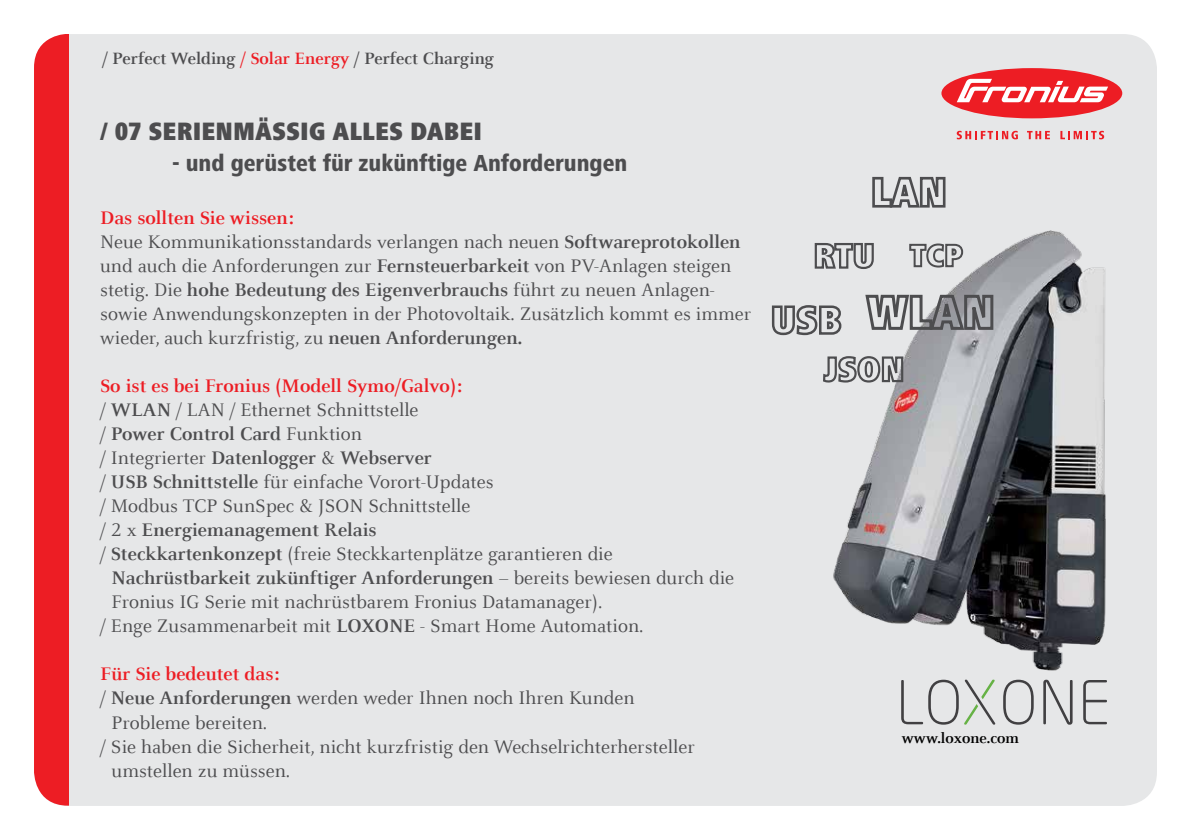
<style>
.page{position:relative;width:1191px;height:840px;background:#fff}
.page>*{position:absolute;margin:0;border:0;box-sizing:border-box;transform-origin:0 0}
.t1{font:900 condensed 26px "Frutiger Next LTW1 G";color:#4d4d4f}
.t2{font:800 condensed 24px "Frutiger Next LTW1 G";color:#4d4d4f}
.t3{font:20px/24px "Celeste Offc Pro";color:#4d4d4f}
.t4{font:700 20px "Celeste Offc Pro";color:#4d4d4f}
.t5{font:700 20px "Celeste Offc Pro";color:#ed1d24}
.t6{font:700 18px "Celeste Offc Pro";color:#4d4d4f}
.t7{font:700 16px "Celeste Offc Pro";color:#000}
.s1{color:#ed1d24}
.s2{font-weight:700;color:#ed1d24}
.s3{font-weight:700}
.s4{font-weight:400}
</style>
<div class="page">
<div style="left:34px;top:34px;width:1123px;height:771px;background:#e6e7e8;border-radius:34px"></div>
<div style="left:941px;top:68px;width:181px;height:50px;background:#ed1d24;border-radius:50%"></div>
<svg style="left:956px;top:79px;width:152px;height:23px"></svg>
<svg style="left:956px;top:131px;width:62px;height:8px"></svg>
<svg style="left:1027px;top:131px;width:23px;height:8px"></svg>
<svg style="left:1060px;top:131px;width:44px;height:8px"></svg>
<div style="left:34px;top:34px;width:34px;height:771px;background:#ed1d24"></div>
<img style="left:833px;top:230px;width:273px;height:441px">
<svg style="left:901px;top:679px;width:206px;height:45px"></svg>
<svg style="left:863px;top:280px;width:132px;height:60px"></svg>
<svg style="left:872px;top:176px;width:74px;height:32px"></svg>
<svg style="left:771px;top:304px;width:71px;height:32px"></svg>
<svg style="left:823px;top:349px;width:81px;height:40px"></svg>
<svg style="left:908px;top:242px;width:56px;height:26px"></svg>
<svg style="left:814px;top:242px;width:61px;height:28px"></svg>
<p class="t6" style="left:102px;top:47px;width:393px">/ Perfect Welding <span class="s1">/ Solar Energy</span> / Perfect Charging</p>
<h1 class="t1" style="left:100px;top:116px;width:383px">/ 07 SERIENMÄSSIG ALLES DABEI</h1>
<p class="t2" style="left:172px;top:149px;width:457px">- und gerüstet für zukünftige Anforderungen</p>
<p class="t3" style="left:100px;top:205px;width:652px"><span class="s2">Das sollten Sie wissen:<br></span>Neue Kommunikationsstandards verlangen nach neuen <span class="s3">Softwareprotokollen </span>und auch die Anforderungen zur <span class="s3">Fernsteuerbarkeit</span> von PV-Anlagen steigen stetig. Die <span class="s3">hohe Bedeutung des Eigenverbrauchs</span> führt zu neuen Anlagen&shy;sowie Anwendungskonzepten in der Photovoltaik. Zusätzlich kommt es immer wieder, auch kurzfristig, zu <span class="s3">neuen Anforderungen.</span></p>
<p class="t5" style="left:100px;top:373px;width:363px">So ist es bei Fronius (Modell Symo/Galvo):</p>
<p class="t3" style="left:100px;top:397px;width:320px">/ <span class="s3">WLAN</span> / LAN / Ethernet Schnittstelle</p>
<p class="t4" style="left:100px;top:421px;width:263px"><span class="s4">/</span> Power Control Card <span class="s4">Funktion</span></p>
<p class="t4" style="left:100px;top:445px;width:333px"><span class="s4">/ Integrierter</span> Datenlogger <span class="s4">&amp;</span> Webserver</p>
<p class="t3" style="left:100px;top:469px;width:395px">/ <span class="s3">USB Schnittstelle</span> für einfache Vorort-Updates</p>
<p class="t3" style="left:100px;top:493px;width:372px">/ Modbus TCP SunSpec &amp; JSON Schnittstelle</p>
<p class="t4" style="left:100px;top:517px;width:278px"><span class="s4">/ 2 x</span> Energiemanagement Relais</p>
<p class="t3" style="left:100px;top:541px;width:514px">/ <span class="s3">Steckkartenkonzept</span> (freie Steckkartenplätze garantieren die</p>
<p class="t4" style="left:111px;top:565px;width:624px">Nachrüstbarkeit zukünftiger Anforderungen <span class="s4">– bereits bewiesen durch die</span></p>
<p class="t3" style="left:111px;top:589px;width:492px">Fronius IG Serie mit nachrüstbarem Fronius Datamanager).</p>
<p class="t3" style="left:100px;top:613px;width:545px">/ Enge Zusammenarbeit mit <span class="s3">LOXONE</span> - Smart Home Automation.</p>
<p class="t5" style="left:100px;top:661px;width:181px">Für Sie bedeutet das:</p>
<p class="t3" style="left:100px;top:685px;width:536px">/ <span class="s3">Neue Anforderungen</span> werden weder Ihnen noch Ihren Kunden</p>
<p class="t3" style="left:111px;top:709px;width:157px">Probleme bereiten.</p>
<p class="t3" style="left:100px;top:733px;width:596px">/ Sie haben die Sicherheit, nicht kurzfristig den Wechselrichterhersteller</p>
<p class="t3" style="left:111px;top:757px;width:180px">umstellen zu müssen.</p>
<p class="t7" style="left:901px;top:727px;width:119px">www.loxone.com</p>
</div>
